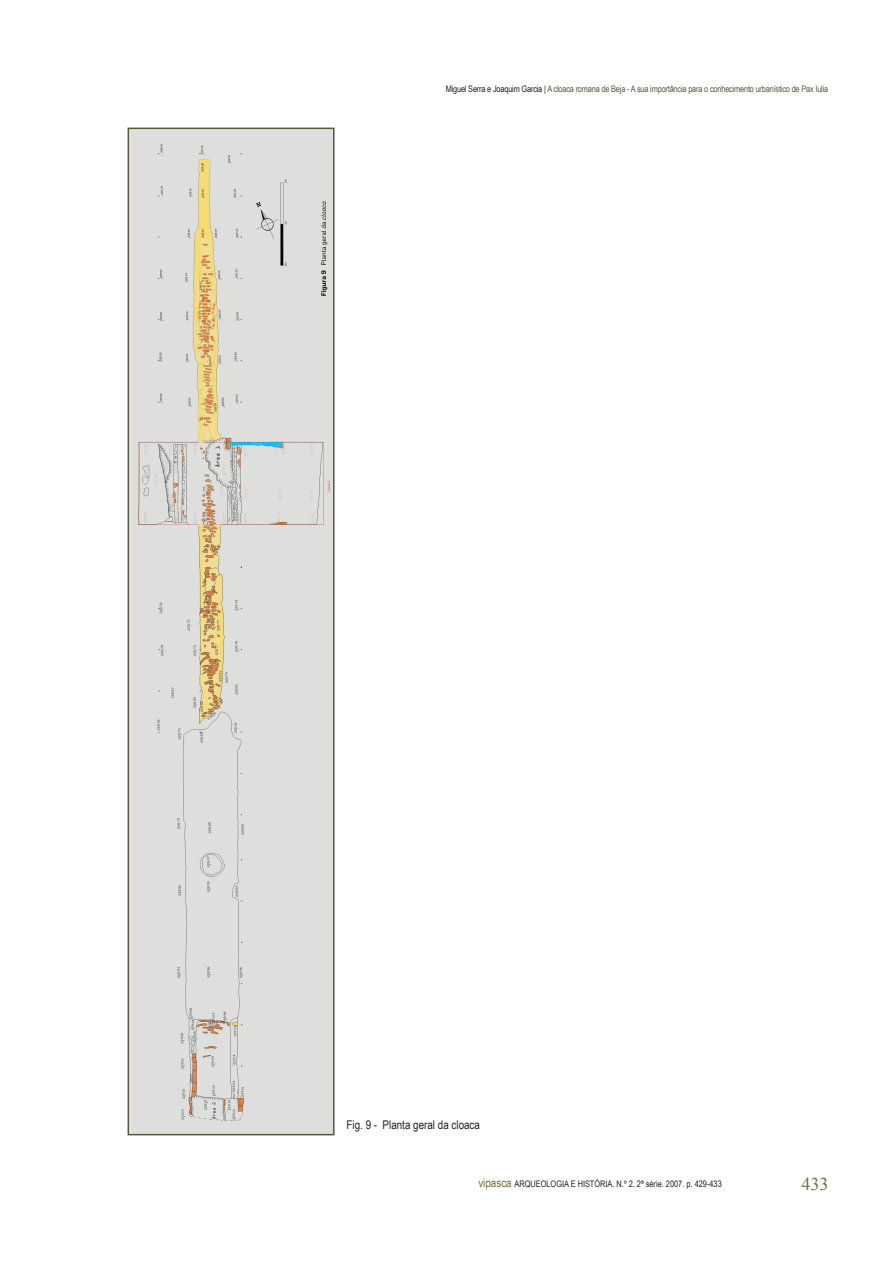
<style>
.page{position:relative;width:893px;height:1263px;background:#fff}
.page>*{position:absolute;margin:0;border:0;box-sizing:border-box;transform-origin:0 0}
.t1{font:18px "Times New Roman";color:#736c3f}
.t2{font:12px "Arial Narrow";color:#231f20}
.t3{font:9px "Arial Narrow";letter-spacing:-.02em;color:#58563f}
.t4{font:9px "Arial Narrow";color:#231f20}
.s1{color:#231f20}
.s2{font-size:12px;color:#736c3f}
</style>
<div class="page">
<div style="left:131px;top:131px;width:200px;height:1001px;background:#dededc"></div>
<div style="left:128px;top:128px;width:206px;height:1007px;border:2px solid #58563f"></div>
<p class="t3" style="left:446px;top:82px;width:384px"><span class="s1">Miguel Serra e Joaquim Garcia |</span> A cloaca romana de Beja - A sua importância para o conhecimento urbanístico de Pax Iulia</p>
<p class="t2" style="left:346px;top:1116px;width:135px">Fig. 9 - Planta geral da cloaca</p>
<p class="t4" style="left:478px;top:1177px;width:245px"><span class="s2">vipasca</span> ARQUEOLOGIA E HISTÓRIA. N.º 2. 2ª série. 2007. p. 429-433</p>
<h1 class="t1" style="left:801px;top:1172px;width:28px">433</h1>
</div>
